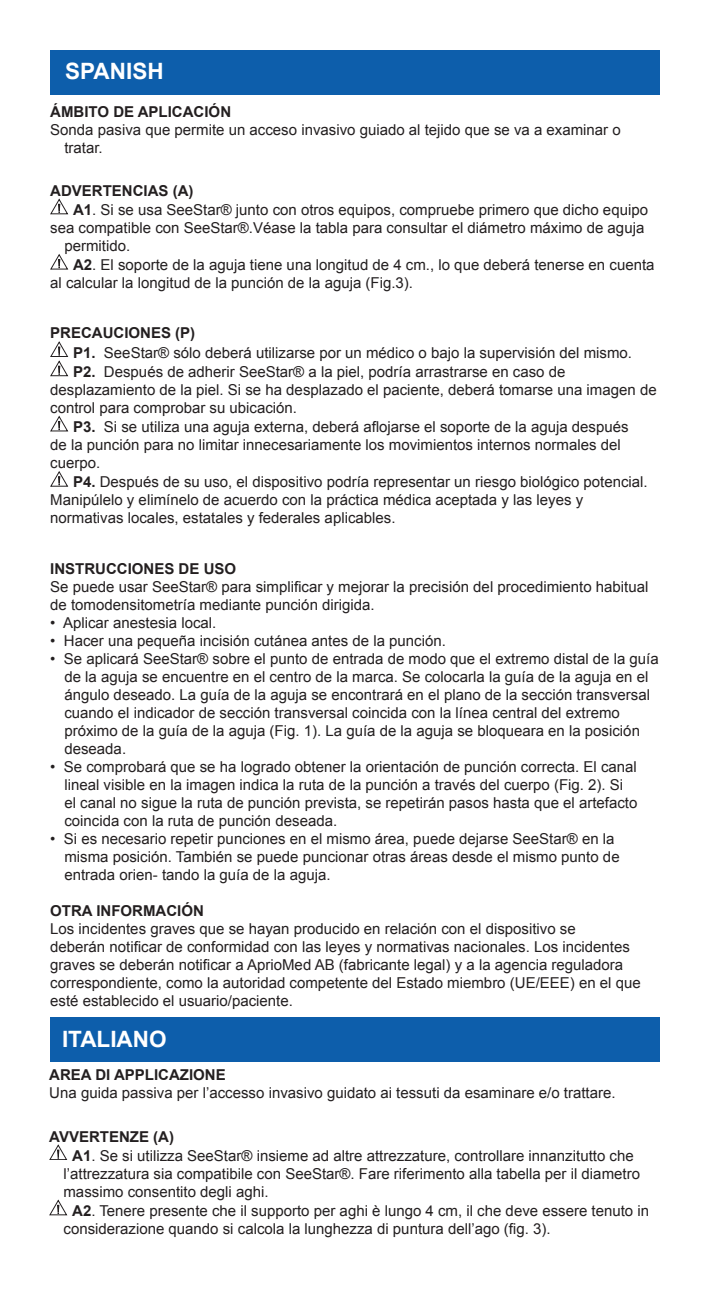
<style>
.page{position:relative;width:709px;height:1312px;background:#fff}
.page>*{position:absolute;margin:0;border:0;box-sizing:border-box;transform-origin:0 0}
.t1{font:700 22.5px "Arial";color:#fff}
.t2{font:15px/18px "Arial";color:#231f20}
.t3{font:700 15px "Arial";color:#231f20}
.s1{font-weight:700}
</style>
<div class="page">
<svg style="left:50px;top:199px;width:18px;height:15px"></svg>
<svg style="left:50px;top:254px;width:18px;height:15px"></svg>
<svg style="left:50px;top:341px;width:18px;height:35px"></svg>
<svg style="left:50px;top:416px;width:18px;height:15px"></svg>
<svg style="left:50px;top:471px;width:18px;height:15px"></svg>
<div style="left:50px;top:50px;width:610px;height:44px;background:#0d5eab"></div>
<svg style="left:49px;top:1144px;width:18px;height:15px"></svg>
<svg style="left:50px;top:1199px;width:17px;height:15px"></svg>
<div style="left:50px;top:1016px;width:609px;height:45px;background:#0d5eab"></div>
<p class="t1" style="left:65px;top:57px;width:100px">SPANISH</p>
<p class="t3" style="left:50px;top:101px;width:182px">ÁMBITO DE APLICACIÓN</p>
<p class="t2" style="left:64px;top:120px;width:558px;text-indent:-14px">Sonda pasiva que permite un acceso invasivo guiado al tejido que se va a examinar o tratar.</p>
<p class="t3" style="left:50px;top:180px;width:145px">ADVERTENCIAS (A)</p>
<p class="t2" style="left:73px;top:201px;width:576px"><span class="s1">A1</span>. Si se usa SeeStar® junto con otros equipos, compruebe primero que dicho equipo</p>
<p class="t2" style="left:64px;top:219px;width:581px;text-indent:-14px">sea compatible con SeeStar®.Véase la tabla para consultar el diámetro máximo de aguja permitido.</p>
<p class="t2" style="left:73px;top:256px;width:583px"><span class="s1">A2</span>. El soporte de la aguja tiene una longitud de 4 cm., lo que deberá tenerse en cuenta</p>
<p class="t2" style="left:50px;top:274px;width:364px">al calcular la longitud de la punción de la aguja (Fig.3).</p>
<p class="t3" style="left:50px;top:323px;width:147px">PRECAUCIONES (P)</p>
<p class="t2" style="left:73px;top:343px;width:560px"><span class="s1">P1.</span> SeeStar® sólo deberá utilizarse por un médico o bajo la supervisión del mismo.</p>
<p class="t2" style="left:73px;top:362px;width:494px"><span class="s1">P2.</span> Después de adherir SeeStar® a la piel, podría arrastrarse en caso de</p>
<p class="t2" style="left:50px;top:380px;width:608px">desplazamiento de la piel. Si se ha desplazado el paciente, deberá tomarse una imagen de</p>
<p class="t2" style="left:50px;top:398px;width:248px">control para comprobar su ubicación.</p>
<p class="t2" style="left:73px;top:418px;width:557px"><span class="s1">P3.</span> Si se utiliza una aguja externa, deberá aflojarse el soporte de la aguja después</p>
<p class="t2" style="left:50px;top:436px;width:572px">de la punción para no limitar innecesariamente los movimientos internos normales del</p>
<p class="t2" style="left:50px;top:454px;width:52px">cuerpo.</p>
<p class="t2" style="left:50px;top:473px;width:599px;text-indent:23px"><span class="s1">P4.</span> Después de su uso, el dispositivo podría representar un riesgo biológico potencial.<br>Manipúlelo y elimínelo de acuerdo con la práctica médica aceptada y las leyes y normativas locales, estatales y federales aplicables.</p>
<p class="t3" style="left:50px;top:558px;width:187px">INSTRUCCIONES DE USO</p>
<p class="t2" style="left:50px;top:577px;width:599px">Se puede usar SeeStar® para simplificar y mejorar la precisión del procedimiento habitual de tomodensitometría mediante punción dirigida.</p>
<p class="t2" style="left:50px;top:613px;width:168px">• Aplicar anestesia local.</p>
<p class="t2" style="left:50px;top:631px;width:397px">• Hacer una pequeña incisión cutánea antes de la punción.</p>
<p class="t2" style="left:64px;top:649px;width:596px;text-indent:-14px">• Se aplicará SeeStar® sobre el punto de entrada de modo que el extremo distal de la guía de la aguja se encuentre en el centro de la marca. Se colocarla la guía de la aguja en el ángulo deseado. La guía de la aguja se encontrará en el plano de la sección transversal cuando el indicador de sección transversal coincida con la línea central del extremo próximo de la guía de la aguja (Fig. 1). La guía de la aguja se bloqueara en la posición deseada.</p>
<p class="t2" style="left:64px;top:757px;width:574px;text-indent:-14px">• Se comprobará que se ha logrado obtener la orientación de punción correcta. El canal lineal visible en la imagen indica la ruta de la punción a través del cuerpo (Fig. 2). Si el canal no sigue la ruta de punción prevista, se repetirán pasos hasta que el artefacto coincida con la ruta de punción deseada.</p>
<p class="t2" style="left:64px;top:829px;width:556px;text-indent:-14px">• Si es necesario repetir punciones en el mismo área, puede dejarse SeeStar® en la misma posición. También se puede puncionar otras áreas desde el mismo punto de entrada orien- tando la guía de la aguja.</p>
<p class="t3" style="left:50px;top:900px;width:155px">OTRA INFORMACIÓN</p>
<p class="t2" style="left:50px;top:919px;width:592px">Los incidentes graves que se hayan producido en relación con el dispositivo se<br>deberán notificar de conformidad con las leyes y normativas nacionales. Los incidentes graves se deberán notificar a AprioMed AB (fabricante legal) y a la agencia reguladora correspondiente, como la autoridad competente del Estado miembro (UE/EEE) en el que esté establecido el usuario/paciente.</p>
<p class="t1" style="left:62px;top:1024px;width:106px">ITALIANO</p>
<p class="t3" style="left:49px;top:1064px;width:178px">AREA DI APPLICAZIONE</p>
<p class="t2" style="left:49px;top:1083px;width:568px">Una guida passiva per l’accesso invasivo guidato ai tessuti da esaminare e/o trattare.</p>
<p class="t3" style="left:49px;top:1126px;width:126px">AVVERTENZE (A)</p>
<p class="t2" style="left:63px;top:1146px;width:578px;text-indent:9px"><span class="s1">A1</span>. Se si utilizza SeeStar® insieme ad altre attrezzature, controllare innanzitutto che l’attrezzatura sia compatibile con SeeStar®. Fare riferimento alla tabella per il diametro massimo consentito degli aghi.</p>
<p class="t2" style="left:63px;top:1201px;width:587px;text-indent:9px"><span class="s1">A2</span>. Tenere presente che il supporto per aghi è lungo 4 cm, il che deve essere tenuto in considerazione quando si calcola la lunghezza di puntura dell’ago (fig. 3).</p>
</div>
